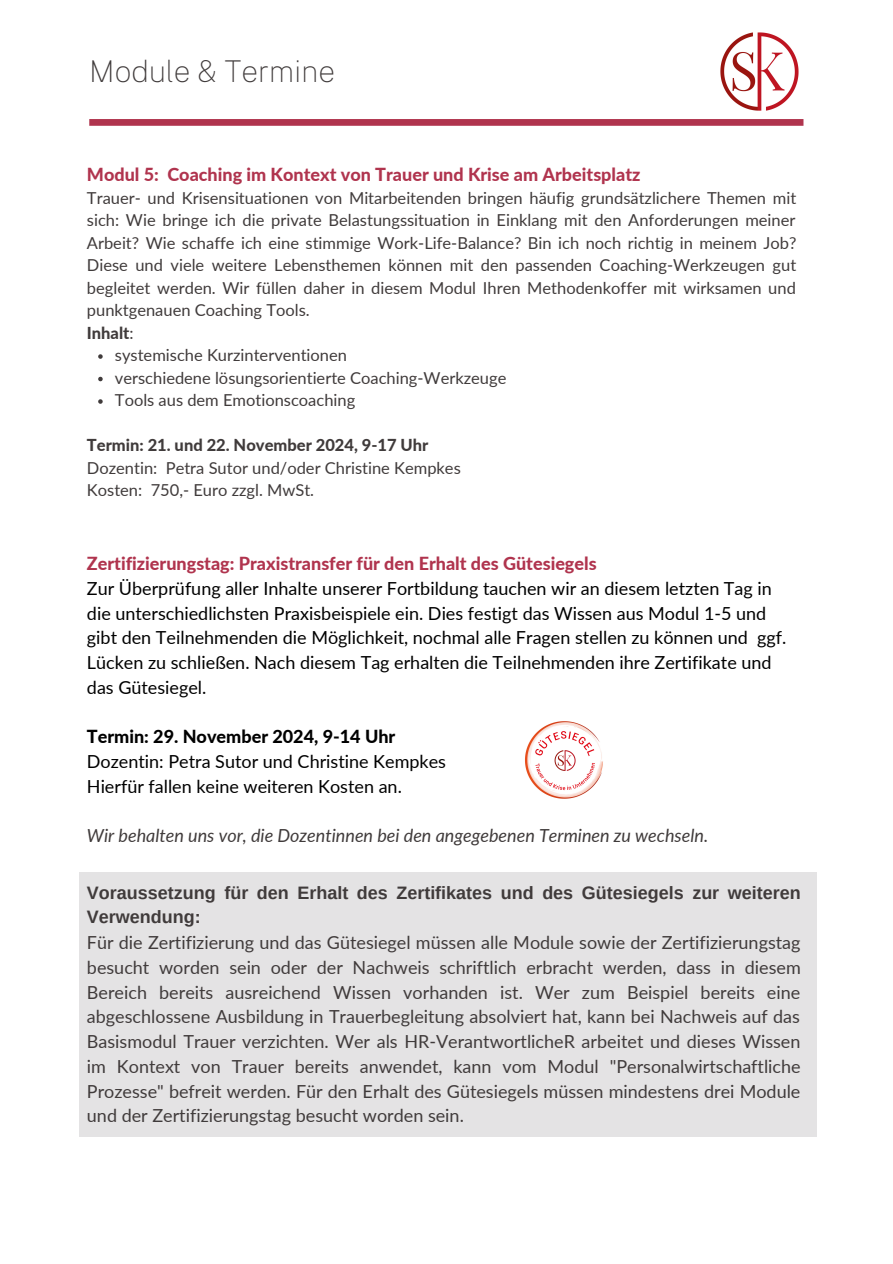
<style>
.page{position:relative;width:893px;height:1264px;background:#fff}
.page>*{position:absolute;margin:0;border:0;box-sizing:border-box;transform-origin:0 0}
.t1{font:100 30px "Public Sans";color:#403b3b}
.t2{font:18px/24.8px "Lato";color:#403b3b;text-align:justify}
.t3{font:18px/24.8px "Lato";color:#000}
.t4{font:800 18px "Lato";color:#b0344e}
.t5{font:700 18px/24.8px "Arimo";color:#403b3b}
.t6{font:italic 18px "Lato";color:#403b3b}
.t7{font:800 18px "Lato";color:#000}
.t8{font:16.5px/22.5px "Lato";color:#403b3b;text-align:justify}
.t9{font:800 16.5px "Lato";color:#403b3b}
.s1{font-weight:400}
</style>
<div class="page">
<div style="left:89px;top:119px;width:714px;height:7px;background:#b0344e"></div>
<svg style="left:98px;top:354px;width:5px;height:5px"></svg>
<svg style="left:98px;top:377px;width:5px;height:4px"></svg>
<svg style="left:98px;top:399px;width:5px;height:5px"></svg>
<img style="left:720px;top:33px;width:78px;height:77px">
<div style="left:79px;top:872px;width:737px;height:264px;background:#e4e3e4"></div>
<img style="left:525px;top:721px;width:78px;height:78px">
<p class="t1" style="left:89px;top:54px;width:247px">Module &amp; Termine</p>
<p class="t4" style="left:87px;top:163px;width:555px">Modul 5: Coaching im Kontext von Trauer und Krise am Arbeitsplatz</p>
<p class="t8" style="left:87px;top:186px;width:711px">Trauer- und Krisensituationen von Mitarbeitenden bringen häufig grundsätzlichere Themen mit sich: Wie bringe ich die private Belastungssituation in Einklang mit den Anforderungen meiner Arbeit? Wie schaffe ich eine stimmige Work-Life-Balance? Bin ich noch richtig in meinem Job?<br>Diese und viele weitere Lebensthemen können mit den passenden Coaching-Werkzeugen gut begleitet werden. Wir füllen daher in diesem Modul Ihren Methodenkoffer mit wirksamen und punktgenauen Coaching Tools.</p>
<p class="t9" style="left:87px;top:322px;width:48px">Inhalt<span class="s1">:</span></p>
<p class="t8" style="left:115px;top:343px;width:233px">systemische Kurzinterventionen</p>
<p class="t8" style="left:115px;top:366px;width:393px">verschiedene lösungsorientierte Coaching-Werkzeuge</p>
<p class="t8" style="left:115px;top:388px;width:242px">Tools aus dem Emotionscoaching</p>
<p class="t9" style="left:87px;top:434px;width:343px">Termin: 21. und 22. November 2024, 9-17 Uhr</p>
<p class="t8" style="left:87px;top:456px;width:375px">Dozentin: Petra Sutor und/oder Christine Kempkes</p>
<p class="t8" style="left:87px;top:478px;width:229px">Kosten: 750,- Euro zzgl. MwSt.</p>
<p class="t4" style="left:87px;top:552px;width:511px">Zertifizierungstag: Praxistransfer für den Erhalt des Gütesiegels</p>
<p class="t3" style="left:87px;top:575px;width:701px">Zur Überprüfung aller Inhalte unserer Fortbildung tauchen wir an diesem letzten Tag in die unterschiedlichsten Praxisbeispiele ein. Dies festigt das Wissen aus Modul 1-5 und gibt den Teilnehmenden die Möglichkeit, nochmal alle Fragen stellen zu können und ggf.<br>Lücken zu schließen. Nach diesem Tag erhalten die Teilnehmenden ihre Zertifikate und das Gütesiegel.</p>
<p class="t7" style="left:87px;top:725px;width:310px">Termin: 29. November 2024, 9-14 Uhr</p>
<p class="t3" style="left:87px;top:748px;width:360px">Dozentin: Petra Sutor und Christine Kempkes</p>
<p class="t3" style="left:87px;top:773px;width:316px">Hierfür fallen keine weiteren Kosten an.</p>
<p class="t6" style="left:87px;top:824px;width:622px">Wir behalten uns vor, die Dozentinnen bei den angegebenen Terminen zu wechseln.</p>
<p class="t5" style="left:87px;top:880px;width:715px">Voraussetzung für den Erhalt des Zertifikates und des Gütesiegels zur weiteren<br>Verwendung:</p>
<p class="t2" style="left:87px;top:929px;width:715px">Für die Zertifizierung und das Gütesiegel müssen alle Module sowie der Zertifizierungstag besucht worden sein oder der Nachweis schriftlich erbracht werden, dass in diesem Bereich bereits ausreichend Wissen vorhanden ist. Wer zum Beispiel bereits eine abgeschlossene Ausbildung in Trauerbegleitung absolviert hat, kann bei Nachweis auf das Basismodul Trauer verzichten. Wer als HR-VerantwortlicheR arbeitet und dieses Wissen im Kontext von Trauer bereits anwendet, kann vom Modul "Personalwirtschaftliche Prozesse" befreit werden. Für den Erhalt des Gütesiegels müssen mindestens drei Module und der Zertifizierungstag besucht worden sein.</p>
</div>
